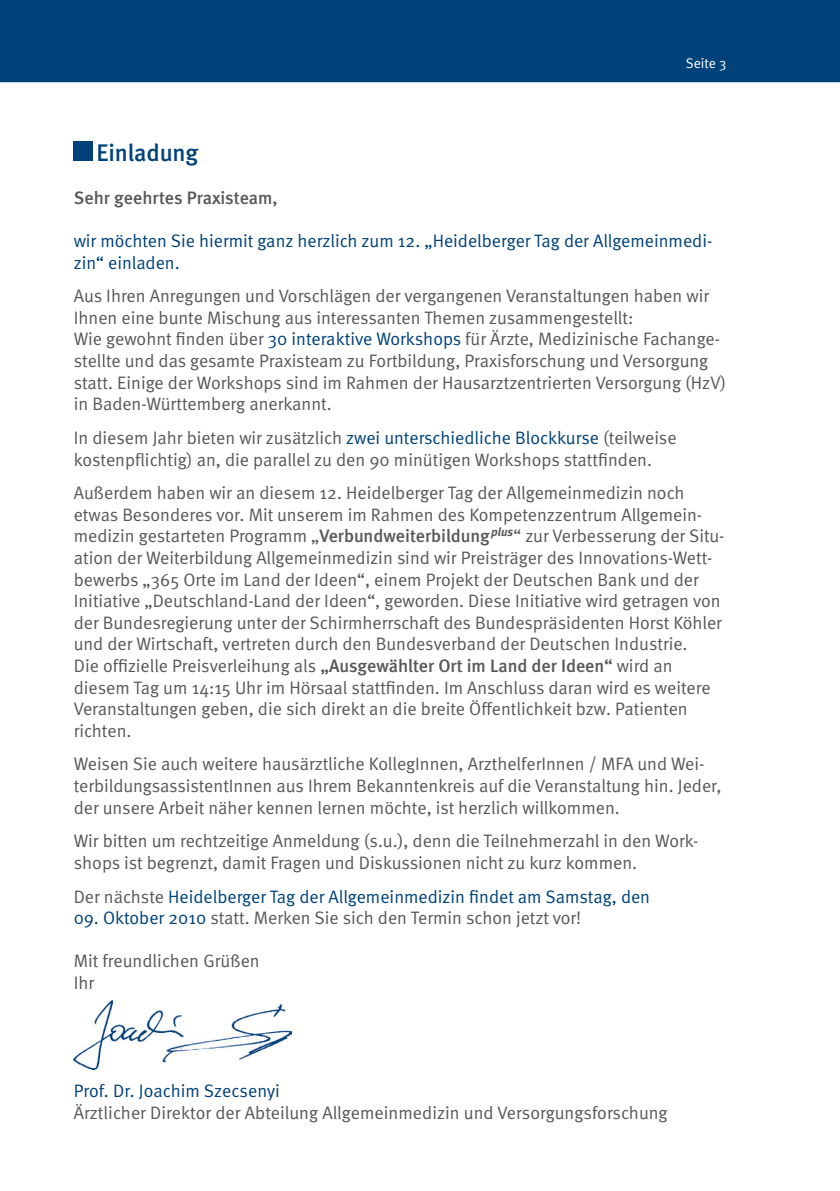
<style>
.page{position:relative;width:840px;height:1191px;background:#fff}
.page>*{position:absolute;margin:0;border:0;box-sizing:border-box;transform-origin:0 0}
.t1{font:500 24px "Meta";letter-spacing:-.005em;color:#004279}
.t2{font:18px/21.6px "Meta Normal";color:#57585a}
.t3{font:18px/21.6px "Meta Normal";color:#004279}
.t4{font:500 18px "Meta";letter-spacing:.005em;color:#57585a}
.t5{font:14px "Meta Normal";color:#fff}
.s1{color:#004279}
.s2{font-family:"Meta";font-weight:500}
.s3{color:#57585a}
</style>
<div class="page">
<div style="left:0;top:0;width:839px;height:82px;background:#004279"></div>
<img style="left:74px;top:1000px;width:217px;height:69px">
<div style="left:74px;top:142px;width:19px;height:19px;background:#004279"></div>
<p class="t5" style="left:685px;top:55px;width:42px">Seite 3</p>
<h1 class="t1" style="left:96px;top:138px;width:103px">Einladung</h1>
<p class="t4" style="left:74px;top:187px;width:205px">Sehr geehrtes Praxisteam,</p>
<p class="t3" style="left:74px;top:230px;width:639px">wir möchten Sie hiermit ganz herzlich zum 12. „Heidelberger Tag der Allgemeinmedi&shy;zin“ einladen.</p>
<p class="t2" style="left:74px;top:285px;width:653px">Aus Ihren Anregungen und Vorschlägen der vergangenen Veranstaltungen haben wir Ihnen eine bunte Mischung aus interessanten Themen zusammengestellt:<br>Wie gewohnt finden über <span class="s1">30 interaktive Workshops</span> für Ärzte, Medizinische Fachange&shy;stellte und das gesamte Praxisteam zu Fortbildung, Praxisforschung und Versorgung statt. Einige der Workshops sind im Rahmen der Hausarztzentrierten Versorgung (HzV) in Baden-Württemberg anerkannt.</p>
<p class="t2" style="left:74px;top:427px;width:604px">In diesem Jahr bieten wir zusätzlich <span class="s1">zwei unterschiedliche Blockkurse</span> (teilweise kostenpflichtig) an, die parallel zu den 90 minütigen Workshops stattfinden.</p>
<p class="t2" style="left:74px;top:482px;width:652px">Außerdem haben wir an diesem 12. Heidelberger Tag der Allgemeinmedizin noch etwas Besonderes vor. Mit unserem im Rahmen des Kompetenzzentrum Allgemein&shy;medizin gestarteten Programm „<span class="s2">Verbundweiterbildung</span> <sup>plus</sup>“ zur Verbesserung der Situ&shy;ation der Weiterbildung Allgemeinmedizin sind wir Preisträger des Innovations-Wett&shy;bewerbs „365 Orte im Land der Ideen“, einem Projekt der Deutschen Bank und der Initiative „Deutschland-Land der Ideen“, geworden. Diese Initiative wird getragen von der Bundesregierung unter der Schirmherrschaft des Bundespräsidenten Horst Köhler und der Wirtschaft, vertreten durch den Bundesverband der Deutschen Industrie.<br>Die offizielle Preisverleihung als <span class="s2">„Ausgewählter Ort im Land der Ideen“</span> wird an diesem Tag um 14:15 Uhr im Hörsaal stattfinden. Im Anschluss daran wird es weitere Veranstaltungen geben, die sich direkt an die breite Öffentlichkeit bzw. Patienten richten.</p>
<p class="t2" style="left:74px;top:753px;width:649px">Weisen Sie auch weitere hausärztliche KollegInnen, ArzthelferInnen / MFA und Wei&shy;terbildungsassistentInnen aus Ihrem Bekanntenkreis auf die Veranstaltung hin. Jeder, der unsere Arbeit näher kennen lernen möchte, ist herzlich willkommen.</p>
<p class="t2" style="left:74px;top:830px;width:626px">Wir bitten um rechtzeitige Anmeldung (s.u.), denn die Teilnehmerzahl in den Work&shy;shops ist begrenzt, damit Fragen und Diskussionen nicht zu kurz kommen.</p>
<p class="t3" style="left:74px;top:885px;width:577px"><span class="s3">Der nächste</span> Heidelberger Tag der Allgemeinmedizin findet am Samstag, den</p>
<p class="t2" style="left:74px;top:907px;width:509px"><span class="s1">09. Oktober 2010</span> statt. Merken Sie sich den Termin schon jetzt vor!</p>
<p class="t2" style="left:74px;top:950px;width:187px">Mit freundlichen Grüßen<br>Ihr</p>
<p class="t3" style="left:74px;top:1079px;width:207px">Prof. Dr. Joachim Szecsenyi</p>
<p class="t2" style="left:74px;top:1101px;width:595px">Ärztlicher Direktor der Abteilung Allgemeinmedizin und Versorgungsforschung</p>
</div>
